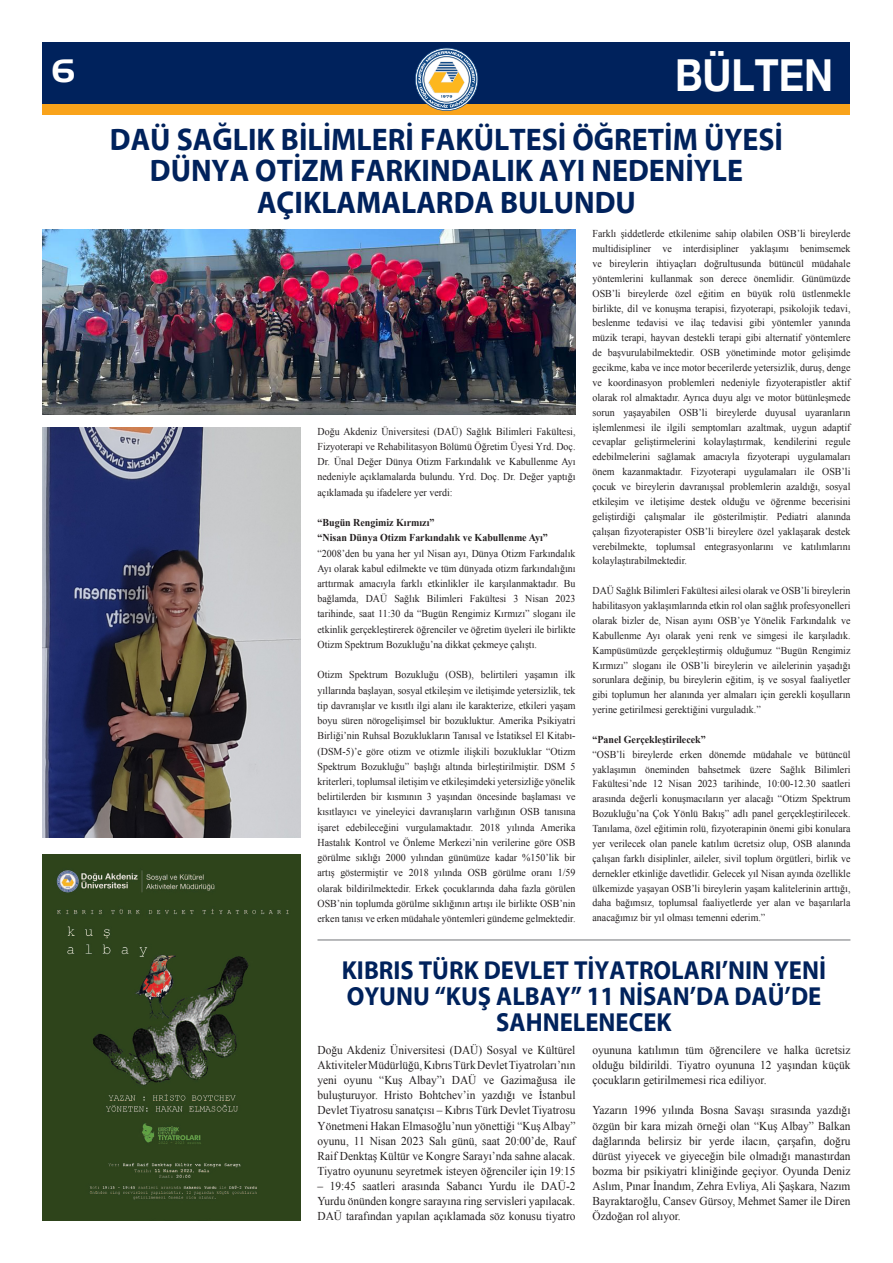
<style>
.page{position:relative;width:893px;height:1263px;background:#fff}
.page>*{position:absolute;margin:0;border:0;box-sizing:border-box;transform-origin:0 0}
.t1{font:700 44.1px "Helvetica Neue EMU";color:#fff;scale:.89 1}
.t2{font:700 31.5px/31.5px "Myriad EMU";color:#00225c;text-align:center;scale:.95 1}
.t3{font:31.5px "Handel EMU";color:#fff}
.t4{font:700 26.25px/26.2px "Myriad EMU";color:#00225c;text-align:center;scale:.94 1}
.t5{font:12px/15px "Times New Roman";color:#231f20;text-align:justify;scale:.95 1}
.t6{font:10.5px/14.9px "Times New Roman";color:#231f20;text-align:justify;scale:.95 1}
.t7{font:700 10.5px "Times New Roman";color:#231f20;scale:.95 1}
</style>
<div class="page">
<div style="left:43px;top:43px;width:807px;height:72px;background:#f9a31b"></div>
<div style="left:43px;top:43px;width:807px;height:61px;background:#00225c"></div>
<svg style="left:415px;top:48px;width:63px;height:63px"></svg>
<img style="left:43px;top:855px;width:257px;height:365px">
<img style="left:43px;top:230px;width:532px;height:185px">
<hr style="left:317px;top:939px;width:533px;height:2px;background:#939598">
<img style="left:43px;top:427px;width:257px;height:411px">
<p class="t3" style="left:52px;top:52px;width:24px">6</p>
<p class="t1" style="left:675px;top:48px;width:179px">BÜLTEN</p>
<p class="t2" style="left:110px;top:124px;width:710px">DAÜ SAĞLIK BİLİMLERİ FAKÜLTESİ ÖĞRETİM ÜYESİ</p>
<p class="t2" style="left:150px;top:156px;width:626px">DÜNYA OTİZM FARKINDALIK AYI NEDENİYLE<br>AÇIKLAMALARDA BULUNDU</p>
<p class="t6" style="left:317px;top:423px;width:273px;line-height:15.3px">Doğu Akdeniz Üniversitesi (DAÜ) Sağlık Bilimleri Fakültesi, Fizyoterapi ve Rehabilitasyon Bölümü Öğretim Üyesi Yrd. Doç.<br>Dr. Ünal Değer Dünya Otizm Farkındalık ve Kabullenme Ayı nedeniyle açıklamalarda bulundu. Yrd. Doç. Dr. Değer yaptığı açıklamada şu ifadelere yer verdi:</p>
<p class="t7" style="left:317px;top:515px;width:125px">“Bugün Rengimiz Kırmızı”</p>
<p class="t7" style="left:317px;top:530px;width:244px">“Nisan Dünya Otizm Farkındalık ve Kabullenme Ayı”</p>
<p class="t6" style="left:317px;top:545px;width:273px;line-height:15.3px">“2008’den bu yana her yıl Nisan ayı, Dünya Otizm Farkındalık Ayı olarak kabul edilmekte ve tüm dünyada otizm farkındalığını arttırmak amacıyla farklı etkinlikler ile karşılanmaktadır. Bu bağlamda, DAÜ Sağlık Bilimleri Fakültesi 3 Nisan 2023 tarihinde, saat 11:30 da “Bugün Rengimiz Kırmızı” sloganı ile etkinlik gerçekleştirerek öğrenciler ve öğretim üyeleri ile birlikte Otizm Spektrum Bozukluğu’na dikkat çekmeye çalıştı.</p>
<p class="t6" style="left:317px;top:667px;width:273px;line-height:15.3px">Otizm Spektrum Bozukluğu (OSB), belirtileri yaşamın ilk yıllarında başlayan, sosyal etkileşim ve iletişimde yetersizlik, tek tip davranışlar ve kısıtlı ilgi alanı ile karakterize, etkileri yaşam boyu süren nörogelişimsel bir bozukluktur. Amerika Psikiyatri Birliği’nin Ruhsal Bozuklukların Tanısal ve İstatiksel El Kitabı-(DSM-5)’e göre otizm ve otizmle ilişkili bozukluklar “Otizm Spektrum Bozukluğu” başlığı altında birleştirilmiştir. DSM 5 kriterleri, toplumsal iletişim ve etkileşimdeki yetersizliğe yönelik belirtilerden bir kısmının 3 yaşından öncesinde başlaması ve kısıtlayıcı ve yineleyici davranışların varlığının OSB tanısına işaret edebileceğini vurgulamaktadır. 2018 yılında Amerika Hastalık Kontrol ve Önleme Merkezi’nin verilerine göre OSB görülme sıklığı 2000 yılından günümüze kadar %150’lik bir artış göstermiştir ve 2018 yılında OSB görülme oranı 1/59 olarak bildirilmektedir. Erkek çocuklarında daha fazla görülen OSB’nin toplumda görülme sıklığının artışı ile birlikte OSB’nin erken tanısı ve erken müdahale yöntemleri gündeme gelmektedir.</p>
<p class="t6" style="left:592px;top:226px;width:273px">Farklı şiddetlerde etkilenime sahip olabilen OSB’li bireylerde multidisipliner ve interdisipliner yaklaşımı benimsemek ve bireylerin ihtiyaçları doğrultusunda bütüncül müdahale yöntemlerini kullanmak son derece önemlidir. Günümüzde OSB’li bireylerde özel eğitim en büyük rolü üstlenmekle birlikte, dil ve konuşma terapisi, fizyoterapi, psikolojik tedavi, beslenme tedavisi ve ilaç tedavisi gibi yöntemler yanında müzik terapi, hayvan destekli terapi gibi alternatif yöntemlere de başvurulabilmektedir. OSB yönetiminde motor gelişimde gecikme, kaba ve ince motor becerilerde yetersizlik, duruş, denge ve koordinasyon problemleri nedeniyle fizyoterapistler aktif olarak rol almaktadır. Ayrıca duyu algı ve motor bütünleşmede sorun yaşayabilen OSB’li bireylerde duyusal uyaranların işlemlenmesi ile ilgili semptomları azaltmak, uygun adaptif cevaplar geliştirmelerini kolaylaştırmak, kendilerini regule edebilmelerini sağlamak amacıyla fizyoterapi uygulamaları önem kazanmaktadır. Fizyoterapi uygulamaları ile OSB’li çocuk ve bireylerin davranışsal problemlerin azaldığı, sosyal etkileşim ve iletişime destek olduğu ve öğrenme becerisini geliştirdiği çalışmalar ile gösterilmiştir. Pediatri alanında çalışan fizyoterapister OSB’li bireylere özel yaklaşarak destek verebilmekte, toplumsal entegrasyonlarını ve katılımlarını kolaylaştırabilmektedir.</p>
<p class="t6" style="left:592px;top:583px;width:273px">DAÜ Sağlık Bilimleri Fakültesi ailesi olarak ve OSB’li bireylerin habilitasyon yaklaşımlarında etkin rol olan sağlık profesyonelleri olarak bizler de, Nisan ayını OSB’ye Yönelik Farkındalık ve Kabullenme Ayı olarak yeni renk ve simgesi ile karşıladık.<br>Kampüsümüzde gerçekleştirmiş olduğumuz “Bugün Rengimiz Kırmızı” sloganı ile OSB’li bireylerin ve ailelerinin yaşadığı sorunlara değinip, bu bireylerin eğitim, iş ve sosyal faaliyetler gibi toplumun her alanında yer almaları için gerekli koşulların yerine getirilmesi gerektiğini vurguladık.”</p>
<p class="t7" style="left:592px;top:732px;width:121px">“Panel Gerçekleştirilecek”</p>
<p class="t6" style="left:592px;top:747px;width:273px">“OSB’li bireylerde erken dönemde müdahale ve bütüncül yaklaşımın öneminden bahsetmek üzere Sağlık Bilimleri Fakültesi’nde 12 Nisan 2023 tarihinde, 10:00-12.30 saatleri arasında değerli konuşmacıların yer alacağı “Otizm Spektrum Bozukluğu’na Çok Yönlü Bakış” adlı panel gerçekleştirilecek.<br>Tanılama, özel eğitimin rolü, fizyoterapinin önemi gibi konulara yer verilecek olan panele katılım ücretsiz olup, OSB alanında çalışan farklı disiplinler, aileler, sivil toplum örgütleri, birlik ve dernekler etkinliğe davetlidir. Gelecek yıl Nisan ayında özellikle ülkemizde yaşayan OSB’li bireylerin yaşam kalitelerinin arttığı, daha bağımsız, toplumsal faaliyetlerde yer alan ve başarılarla anacağımız bir yıl olması temenni ederim.”</p>
<p class="t4" style="left:342px;top:957px;width:517px">KIBRIS TÜRK DEVLET TİYATROLARI’NIN YENİ<br>OYUNU “KUŞ ALBAY” 11 NİSAN’DA DAÜ’DE<br>SAHNELENECEK</p>
<p class="t5" style="left:317px;top:1042px;width:273px">Doğu Akdeniz Üniversitesi (DAÜ) Sosyal ve Kültürel Aktiviteler Müdürlüğü, Kıbrıs Türk Devlet Tiyatroları’nın yeni oyunu “Kuş Albay”ı DAÜ ve Gazimağusa ile buluşturuyor. Hristo Bohtchev’in yazdığı ve İstanbul Devlet Tiyatrosu sanatçısı – Kıbrıs Türk Devlet Tiyatrosu Yönetmeni Hakan Elmasoğlu’nun yönettiği “Kuş Albay” oyunu, 11 Nisan 2023 Salı günü, saat 20:00’de, Rauf Raif Denktaş Kültür ve Kongre Sarayı’nda sahne alacak.<br>Tiyatro oyununu seyretmek isteyen öğrenciler için 19:15</p>
<p class="t5" style="left:317px;top:1178px;width:273px">– 19:45 saatleri arasında Sabancı Yurdu ile DAÜ-2<br>Yurdu önünden kongre sarayına ring servisleri yapılacak.<br>DAÜ tarafından yapılan açıklamada söz konusu tiyatro</p>
<p class="t5" style="left:592px;top:1042px;width:273px">oyununa katılımın tüm öğrencilere ve halka ücretsiz olduğu bildirildi. Tiyatro oyununa 12 yaşından küçük çocukların getirilmemesi rica ediliyor.</p>
<p class="t5" style="left:592px;top:1103px;width:273px">Yazarın 1996 yılında Bosna Savaşı sırasında yazdığı özgün bir kara mizah örneği olan “Kuş Albay” Balkan dağlarında belirsiz bir yerde ilacın, çarşafın, doğru dürüst yiyecek ve giyeceğin bile olmadığı manastırdan bozma bir psikiyatri kliniğinde geçiyor. Oyunda Deniz Aslım, Pınar İnandım, Zehra Evliya, Ali Şaşkara, Nazım Bayraktaroğlu, Cansev Gürsoy, Mehmet Samer ile Diren Özdoğan rol alıyor.</p>
</div>
